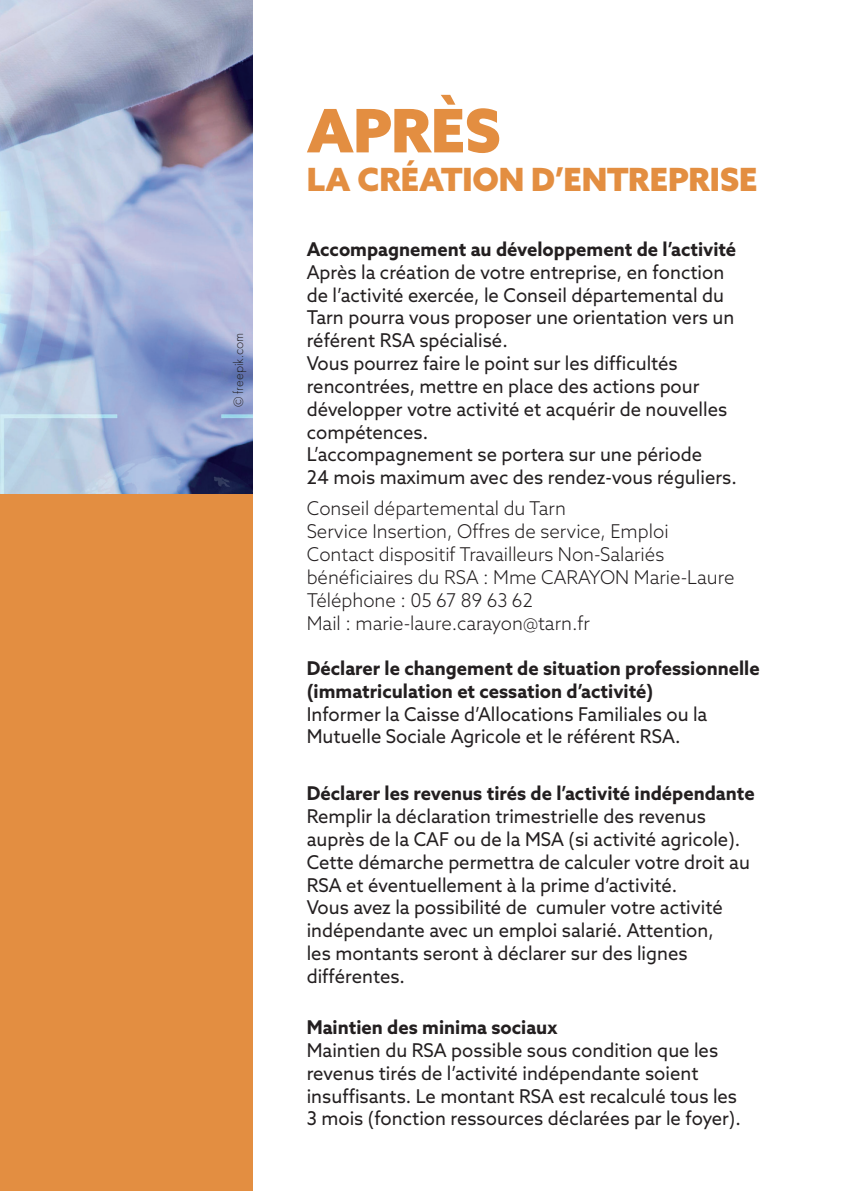
<style>
.page{position:relative;width:842px;height:1191px;background:#fff}
.page>*{position:absolute;margin:0;border:0;box-sizing:border-box;transform-origin:0 0}
.t1{font:900 60px "Azo Sans";letter-spacing:-.005em;color:#e38e41}
.t2{font:900 32px "Azo Sans";letter-spacing:.005em;color:#e38e41}
.t3{font:19px/22.8px "Azo Sans";color:#231f20}
.t4{font:300 19px/22.8px "Azo Sans";color:#231f20}
.t5{font:700 19px/22.8px "Azo Sans";color:#231f20}
.t6{font:300 14px "Futura PT";color:#231f20}
</style>
<div class="page">
<div style="left:0;top:466px;width:252px;height:725px;background:#e38e41"></div>
<img style="left:0;top:0;width:252px;height:493px">
<p class="t6" style="left:231px;top:407px;width:76px;rotate:-90deg">© freepik.com</p>
<h1 class="t1" style="left:307px;top:91px;width:195px">APRÈS</h1>
<h2 class="t2" style="left:307px;top:158px;width:452px">LA CRÉATION D’ENTREPRISE</h2>
<p class="t5" style="left:307px;top:237px;width:431px">Accompagnement au développement de l’activité</p>
<p class="t3" style="left:307px;top:260px;width:431px">Après la création de votre entreprise, en fonction de l’activité exercée, le Conseil départemental du Tarn pourra vous proposer une orientation vers un référent RSA spécialisé.<br>Vous pourrez faire le point sur les difficultés rencontrées, mettre en place des actions pour développer votre activité et acquérir de nouvelles compétences.<br>L’accompagnement se portera sur une période<br>24 mois maximum avec des rendez-vous réguliers.</p>
<p class="t4" style="left:307px;top:497px;width:429px">Conseil départemental du Tarn<br>Service Insertion, Offres de service, Emploi Contact dispositif Travailleurs Non-Salariés bénéficiaires du RSA : Mme CARAYON Marie-Laure Téléphone : 05 67 89 63 62<br>Mail : marie-laure.carayon@tarn.fr</p>
<p class="t5" style="left:307px;top:656px;width:454px">Déclarer le changement de situation professionnelle (immatriculation et cessation d’activité)</p>
<p class="t3" style="left:307px;top:702px;width:402px">Informer la Caisse d’Allocations Familiales ou la<br>Mutuelle Sociale Agricole et le référent RSA.</p>
<p class="t5" style="left:307px;top:782px;width:449px">Déclarer les revenus tirés de l’activité indépendante</p>
<p class="t3" style="left:307px;top:804px;width:445px">Remplir la déclaration trimestrielle des revenus auprès de la CAF ou de la MSA (si activité agricole).<br>Cette démarche permettra de calculer votre droit au RSA et éventuellement à la prime d’activité.<br>Vous avez la possibilité de cumuler votre activité indépendante avec un emploi salarié. Attention,<br>les montants seront à déclarer sur des lignes différentes.</p>
<p class="t5" style="left:307px;top:1015px;width:252px">Maintien des minima sociaux</p>
<p class="t3" style="left:307px;top:1038px;width:435px">Maintien du RSA possible sous condition que les revenus tirés de l’activité indépendante soient insuffisants. Le montant RSA est recalculé tous les 3 mois (fonction ressources déclarées par le foyer).</p>
</div>
